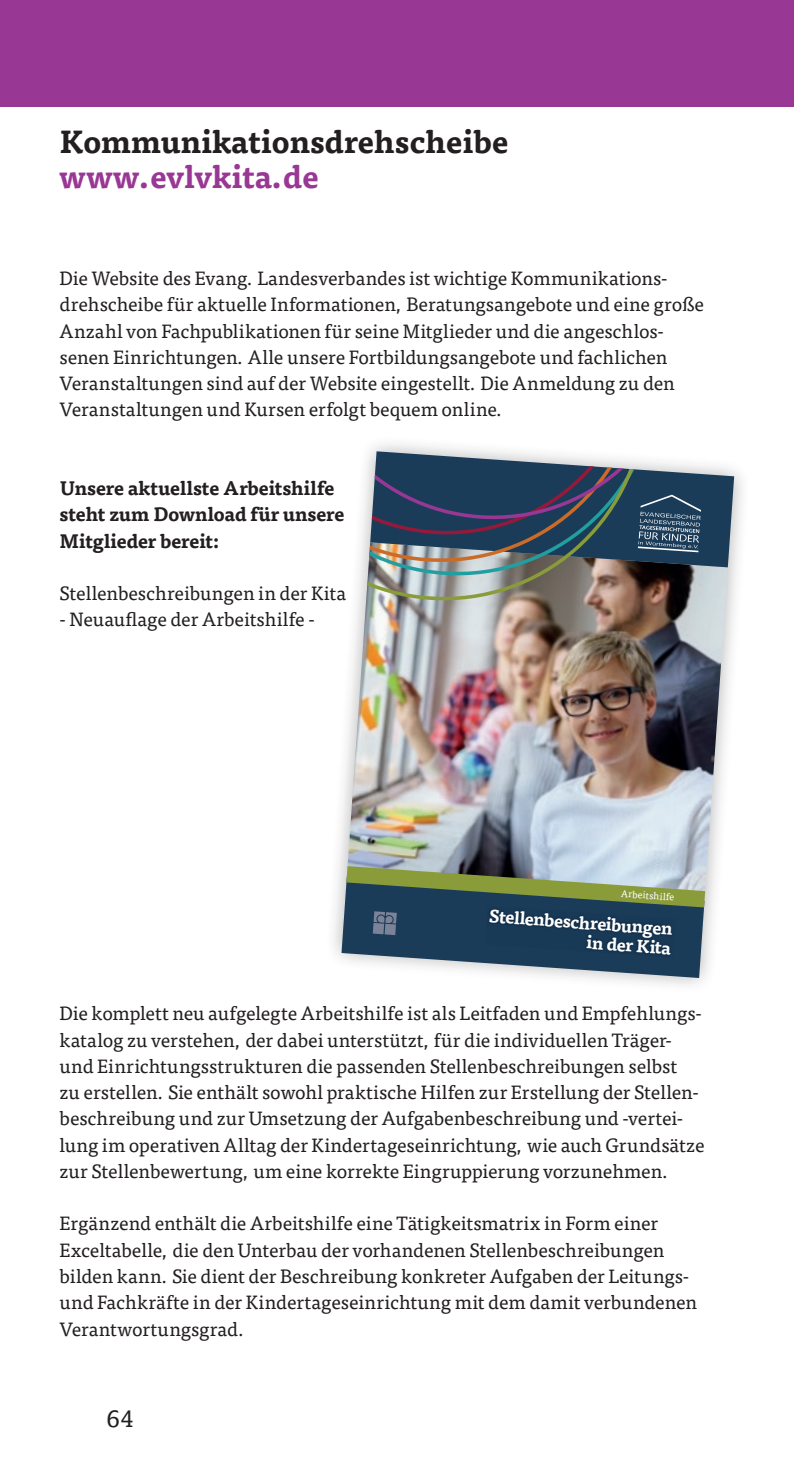
<style>
.page{position:relative;width:794px;height:1474px;background:#fff}
.page>*{position:absolute;margin:0;border:0;box-sizing:border-box;transform-origin:0 0}
.t1{font:700 31.5px/35px "Tisa Pro";color:#231f20}
.t2{font:24.5px "Tisa Pro";color:#231f20}
.t3{font:19.25px/26.2px "Tisa Pro";letter-spacing:-.005em;color:#231f20}
.t4{font:700 19.25px/26.2px "Tisa Pro";letter-spacing:-.005em;color:#231f20}
.t5{font:700 17.5px/19.2px "Tisa Pro";color:#fff;text-align:right}
.t6{font:9.97px "Tisa Pro";color:#fff}
.s1{color:#993794}
</style>
<div class="page">
<div style="left:0;top:0;width:794px;height:107px;background:#993794"></div>
<svg style="left:334px;top:444px;width:408px;height:541px"></svg>
<img style="left:347px;top:542px;width:381px;height:350px">
<img style="left:366px;top:451px;width:368px;height:156px">
<svg style="left:341px;top:866px;width:364px;height:112px;background:#687d7b"></svg>
<img style="left:485px;top:905px;width:191px;height:52px">
<p class="t1" style="left:60px;top:122px;width:450px">Kommunikationsdrehscheibe <span class="s1">www.evlvkita.de</span></p>
<p class="t3" style="left:60px;top:264px;width:646px">Die Website des Evang. Landesverbandes ist wichtige Kommunikations&shy;drehscheibe für aktuelle Informationen, Beratungsangebote und eine große Anzahl von Fachpublikationen für seine Mitglieder und die angeschlos&shy;senen Einrichtungen. Alle unsere Fortbildungsangebote und fachlichen Veranstaltungen sind auf der Website eingestellt. Die Anmeldung zu den Veranstaltungen und Kursen erfolgt bequem online.</p>
<p class="t4" style="left:60px;top:474px;width:287px">Unsere aktuellste Arbeitshilfe steht zum Download für unsere<br>Mitglieder bereit:</p>
<p class="t3" style="left:60px;top:579px;width:288px">Stellenbeschreibungen in der Kita</p>
<p class="t3" style="left:60px;top:605px;width:257px">- Neuauflage der Arbeitshilfe -</p>
<p class="t6" style="left:621px;top:886px;width:55px;rotate:4deg">Arbeitshilfe</p>
<p class="t5" style="left:489px;top:905px;width:186px;rotate:4deg">Stellenbeschreibungen in der Kita</p>
<p class="t3" style="left:60px;top:999px;width:646px">Die komplett neu aufgelegte Arbeitshilfe ist als Leitfaden und Empfehlungs&shy;katalog zu verstehen, der dabei unterstützt, für die individuellen Träger&shy;und Einrichtungsstrukturen die passenden Stellenbeschreibungen selbst<br>zu erstellen. Sie enthält sowohl praktische Hilfen zur Erstellung der Stellen&shy;beschreibung und zur Umsetzung der Aufgabenbeschreibung und -vertei&shy;lung im operativen Alltag der Kindertageseinrichtung, wie auch Grundsätze zur Stellenbewertung, um eine korrekte Eingruppierung vorzunehmen.</p>
<p class="t3" style="left:60px;top:1209px;width:639px">Ergänzend enthält die Arbeitshilfe eine Tätigkeitsmatrix in Form einer Exceltabelle, die den Unterbau der vorhandenen Stellenbeschreibungen bilden kann. Sie dient der Beschreibung konkreter Aufgaben der Leitungs&shy;und Fachkräfte in der Kindertageseinrichtung mit dem damit verbundenen Verantwortungsgrad.</p>
<p class="t2" style="left:106px;top:1400px;width:29px">64</p>
</div>
